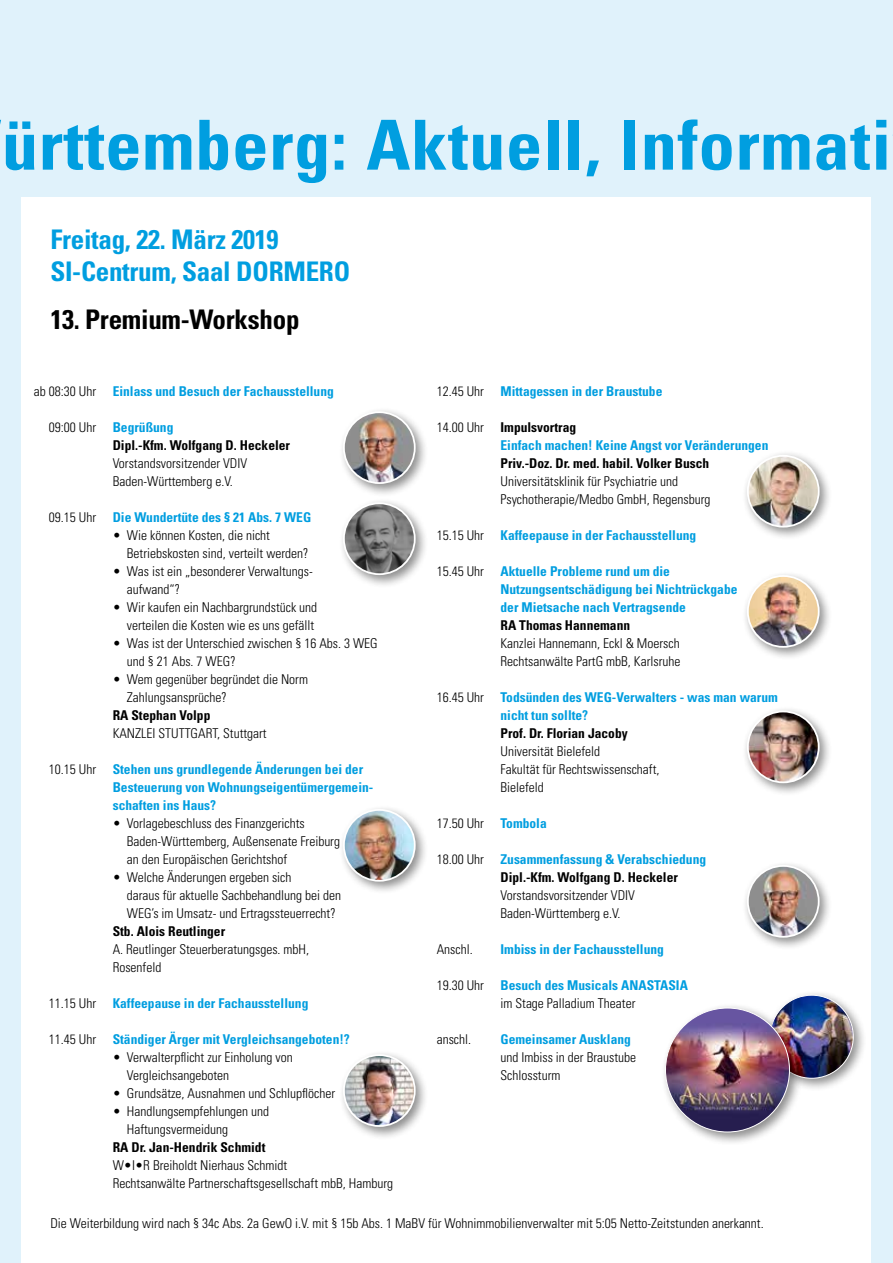
<style>
.page{position:relative;width:893px;height:1263px;background:#e0f2fb}
.page>*{position:absolute;margin:0;border:0;box-sizing:border-box;transform-origin:0 0}
.t1{font:700 condensed 69px "Univers";letter-spacing:.01em;color:#009ee0;scale:1.05 1}
.t2{font:700 condensed 27px/32.4px "Univers";letter-spacing:-.01em;color:#009ee0}
.t3{font:700 condensed 27px "Univers";letter-spacing:-.01em;color:#000}
.t4{font:300 condensed 13.5px/18px "Univers";color:#000}
.t5{font:700 condensed 13.5px/18px "Univers";color:#009ee0}
.t6{font:700 condensed 13.5px/18px "Univers";color:#000}
.s1{font-weight:300;color:#000}
.s2{font-weight:300}
.s3{color:#009ee0}
.s4{color:#000}
.s5{font-weight:700;color:#009ee0}
</style>
<div class="page">
<div style="left:21px;top:197px;width:850px;height:1066px;background:#fff"></div>
<div style="left:742px;top:450px;width:91px;height:91px;background:#000;opacity:.45"></div>
<img style="left:748px;top:456px;width:71px;height:71px;border-radius:35px">
<div style="left:747px;top:455px;width:73px;height:72px;border:2px solid #fff;border-radius:50%"></div>
<div style="left:742px;top:570px;width:91px;height:91px;background:#000;opacity:.45"></div>
<img style="left:748px;top:576px;width:71px;height:71px;border-radius:35px">
<div style="left:747px;top:575px;width:73px;height:73px;border:2px solid #fff;border-radius:50%"></div>
<div style="left:742px;top:706px;width:91px;height:91px;background:#000;opacity:.45"></div>
<img style="left:748px;top:711px;width:71px;height:71px;border-radius:35px">
<div style="left:747px;top:711px;width:73px;height:72px;border:2px solid #fff;border-radius:50%"></div>
<div style="left:742px;top:860px;width:91px;height:91px;background:#000;opacity:.45"></div>
<img style="left:748px;top:866px;width:71px;height:71px;border-radius:35px">
<div style="left:747px;top:865px;width:73px;height:73px;border:2px solid #fff;border-radius:50%"></div>
<div style="left:338px;top:804px;width:91px;height:91px;background:#000;opacity:.45"></div>
<img style="left:344px;top:810px;width:71px;height:71px;border-radius:35px">
<div style="left:343px;top:809px;width:73px;height:73px;border:2px solid #fff;border-radius:50%"></div>
<div style="left:338px;top:1049px;width:91px;height:91px;background:#000;opacity:.45"></div>
<img style="left:344px;top:1055px;width:71px;height:71px;border-radius:35px">
<div style="left:343px;top:1054px;width:73px;height:73px;border:2px solid #fff;border-radius:50%"></div>
<div style="left:765px;top:990px;width:102px;height:102px;background:#000;opacity:.45"></div>
<div style="left:660px;top:1003px;width:143px;height:143px;background:#000;opacity:.45"></div>
<img style="left:664px;top:994px;width:190px;height:139px">
<div style="left:338px;top:407px;width:91px;height:90px;background:#000;opacity:.45"></div>
<img style="left:344px;top:412px;width:71px;height:71px;border-radius:35px">
<div style="left:343px;top:411px;width:73px;height:73px;border:2px solid #fff;border-radius:50%"></div>
<div style="left:338px;top:498px;width:91px;height:90px;background:#000;opacity:.45"></div>
<img style="left:344px;top:503px;width:71px;height:71px;border-radius:35px">
<div style="left:343px;top:502px;width:73px;height:73px;border:2px solid #fff;border-radius:50%"></div>
<h1 class="t1" style="left:2px;top:103px;width:849px">ürttemberg: Aktuell, Informati</h1>
<h2 class="t2" style="left:50px;top:223px;width:301px">Freitag, 22. März 2019<br>SI-Centrum, Saal DORMERO</h2>
<h2 class="t3" style="left:50px;top:303px;width:251px">13. Premium-Workshop</h2>
<p class="t5" style="left:34px;top:382px;width:302px"><span class="s1">ab 08:30 Uhr</span> Einlass und Besuch der Fachausstellung</p>
<p class="t6" style="left:113px;top:418px;width:179px;text-indent:-64px"><span class="s2">09:00 Uhr</span> <span class="s3">Begrüßung<br></span>Dipl.-Kfm. Wolfgang D. Heckeler</p>
<p class="t4" style="left:113px;top:454px;width:136px">Vorstandsvorsitzender VDIV<br>Baden-Württemberg e.V.</p>
<p class="t5" style="left:49px;top:508px;width:264px"><span class="s1">09.15 Uhr</span> Die Wundertüte des § 21 Abs. 7 WEG</p>
<p class="t4" style="left:127px;top:526px;width:183px;text-indent:-14px">• Wie können Kosten, die nicht<br>Betriebskosten sind, verteilt werden?</p>
<p class="t4" style="left:127px;top:562px;width:187px;text-indent:-14px">• Was ist ein „besonderer Verwaltungs&shy;aufwand“?</p>
<p class="t4" style="left:113px;top:598px;width:206px;text-align:right">• Wir kaufen ein Nachbargrundstück und verteilen die Kosten wie es uns gefällt</p>
<p class="t4" style="left:127px;top:634px;width:252px;text-indent:-14px">• Was ist der Unterschied zwischen § 16 Abs. 3 WEG und § 21 Abs. 7 WEG?</p>
<p class="t4" style="left:127px;top:670px;width:183px;text-indent:-14px">• Wem gegenüber begründet die Norm<br>Zahlungsansprüche?</p>
<p class="t6" style="left:113px;top:706px;width:99px">RA Stephan Volpp</p>
<p class="t4" style="left:113px;top:724px;width:156px">KANZLEI STUTTGART, Stuttgart</p>
<p class="t5" style="left:113px;top:760px;width:262px;text-indent:-64px"><span class="s1">10.15 Uhr</span> Stehen uns grundlegende Änderungen bei der<br>Besteuerung von Wohnungseigentümergemein&shy;schaften ins Haus?</p>
<p class="t4" style="left:127px;top:814px;width:215px;text-indent:-14px">• Vorlagebeschluss des Finanzgerichts<br>Baden-Württemberg, Außensenate Freiburg an den Europäischen Gerichtshof</p>
<p class="t4" style="left:127px;top:868px;width:216px;text-indent:-14px">• Welche Änderungen ergeben sich<br>daraus für aktuelle Sachbehandlung bei den<br>WEG’s im Umsatz- und Ertragssteuerrecht?</p>
<p class="t6" style="left:113px;top:922px;width:114px">Stb. Alois Reutlinger</p>
<p class="t4" style="left:113px;top:940px;width:198px">A. Reutlinger Steuerberatungsges. mbH,<br>Rosenfeld</p>
<p class="t5" style="left:49px;top:994px;width:261px"><span class="s1">11.15 Uhr</span> Kaffeepause in der Fachausstellung</p>
<p class="t5" style="left:49px;top:1030px;width:303px"><span class="s1">11.45 Uhr</span> Ständiger Ärger mit Vergleichsangeboten!?</p>
<p class="t4" style="left:127px;top:1048px;width:167px;text-indent:-14px">• Verwalterpflicht zur Einholung von<br>Vergleichsangeboten</p>
<p class="t4" style="left:113px;top:1084px;width:224px">• Grundsätze, Ausnahmen und Schlupflöcher</p>
<p class="t4" style="left:127px;top:1102px;width:144px;text-indent:-14px">• Handlungsempfehlungen und<br>Haftungsvermeidung</p>
<p class="t6" style="left:113px;top:1138px;width:154px">RA Dr. Jan-Hendrik Schmidt</p>
<p class="t4" style="left:113px;top:1156px;width:282px">W•I•R Breiholdt Nierhaus Schmidt<br>Rechtsanwälte Partnerschaftsgesellschaft mbB, Hamburg</p>
<p class="t5" style="left:437px;top:382px;width:227px"><span class="s1">12.45 Uhr</span> Mittagessen in der Braustube</p>
<p class="t5" style="left:500px;top:418px;width:269px;text-indent:-64px"><span class="s1">14.00 Uhr</span> <span class="s4">Impulsvortrag<br></span>Einfach machen! Keine Angst vor Veränderungen</p>
<p class="t6" style="left:500px;top:454px;width:210px">Priv.-Doz. Dr. med. habil. Volker Busch</p>
<p class="t4" style="left:500px;top:472px;width:211px">Universitätsklinik für Psychiatrie und<br>Psychotherapie/Medbo GmbH, Regensburg</p>
<p class="t5" style="left:437px;top:526px;width:261px"><span class="s1">15.15 Uhr</span> Kaffeepause in der Fachausstellung</p>
<p class="t5" style="left:500px;top:562px;width:239px;text-indent:-64px"><span class="s1">15.45 Uhr</span> Aktuelle Probleme rund um die<br>Nutzungsentschädigung bei Nichtrückgabe der Mietsache nach Vertragsende</p>
<p class="t6" style="left:500px;top:616px;width:131px">RA Thomas Hannemann</p>
<p class="t4" style="left:500px;top:634px;width:181px">Kanzlei Hannemann, Eckl &amp; Moersch<br>Rechtsanwälte PartG mbB, Karlsruhe</p>
<p class="t5" style="left:500px;top:688px;width:279px;text-indent:-64px"><span class="s1">16.45 Uhr</span> Todsünden des WEG-Verwalters - was man warum nicht tun sollte?</p>
<p class="t6" style="left:500px;top:724px;width:129px">Prof. Dr. Florian Jacoby</p>
<p class="t4" style="left:500px;top:742px;width:160px">Universität Bielefeld<br>Fakultät für Rechtswissenschaft,<br>Bielefeld</p>
<p class="t4" style="left:437px;top:814px;width:112px">17.50 Uhr <span class="s5">Tombola</span></p>
<p class="t5" style="left:500px;top:850px;width:207px;text-indent:-64px"><span class="s1">18.00 Uhr</span> Zusammenfassung &amp; Verabschiedung<br><span class="s4">Dipl.-Kfm. Wolfgang D. Heckeler</span></p>
<p class="t4" style="left:500px;top:886px;width:136px">Vorstandsvorsitzender VDIV<br>Baden-Württemberg e.V.</p>
<p class="t4" style="left:437px;top:940px;width:37px">Anschl.</p>
<p class="t5" style="left:500px;top:940px;width:165px">Imbiss in der Fachausstellung</p>
<p class="t4" style="left:500px;top:976px;width:189px;text-indent:-64px">19.30 Uhr <span class="s5">Besuch des Musicals ANASTASIA </span>im Stage Palladium Theater</p>
<p class="t4" style="left:437px;top:1030px;width:36px">anschl.</p>
<p class="t5" style="left:500px;top:1030px;width:132px">Gemeinsamer Ausklang</p>
<p class="t4" style="left:500px;top:1048px;width:137px">und Imbiss in der Braustube<br>Schlossturm</p>
<p class="t4" style="left:50px;top:1214px;width:715px">Die Weiterbildung wird nach § 34c Abs. 2a GewO i.V. mit § 15b Abs. 1 MaBV für Wohnimmobilienverwalter mit 5:05 Netto-Zeitstunden anerkannt.</p>
</div>
